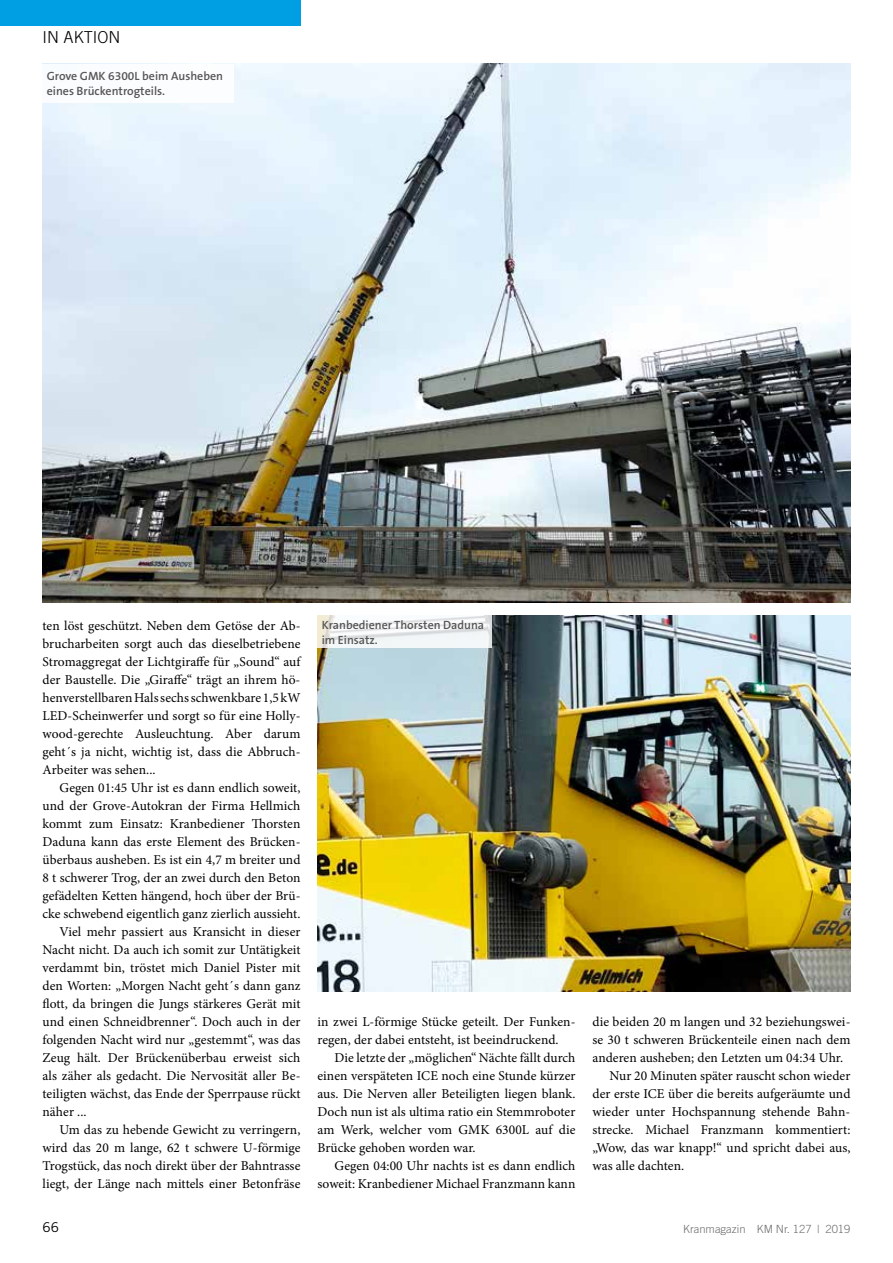
<style>
.page{position:relative;width:893px;height:1263px;background:#fff}
.page>*{position:absolute;margin:0;border:0;box-sizing:border-box;transform-origin:0 0}
.t1{font:300 16.5px "Trade Gothic";color:#000}
.t2{font:13.5px/18px "Minion Pro";letter-spacing:.005em;color:#000;text-align:justify}
.t3{font:13.5px "Trade Gothic";color:#000}
.t4{font:600 12px/15px "The Sans B6";color:#565655}
.t5{font:300 11.25px "Trade Gothic";color:#6e6e6e}
</style>
<div class="page">
<div style="left:0;top:0;width:300px;height:26px;background:#009ee3"></div>
<img style="left:43px;top:64px;width:807px;height:538px">
<img style="left:317px;top:615px;width:533px;height:376px">
<div style="left:43px;top:64px;width:191px;height:39px;background:#fff"></div>
<svg style="left:317px;top:615px;width:175px;height:33px;fill:#f2f6f8"></svg>
<p class="t1" style="left:43px;top:27px;width:79px">IN AKTION</p>
<p class="t4" style="left:47px;top:69px;width:178px">Grove GMK 6300L beim Ausheben eines Brückentrogteils.</p>
<p class="t2" style="left:43px;top:617px;width:259px">ten löst geschützt. Neben dem Getöse der Ab&shy;brucharbeiten sorgt auch das dieselbetriebene Stromaggregat der Lichtgiraffe für „Sound“ auf der Baustelle. Die „Giraffe“ trägt an ihrem hö&shy;henverstellbaren Hals sechs schwenkbare 1,5 kW LED-Scheinwerfer und sorgt so für eine Holly&shy;wood-gerechte Ausleuchtung. Aber darum geht´s ja nicht, wichtig ist, dass die Abbruch-Arbeiter was sehen...</p>
<p class="t2" style="left:60px;top:779px;width:242px">Gegen 01:45 Uhr ist es dann endlich soweit,</p>
<p class="t2" style="left:43px;top:797px;width:259px">und der Grove-Autokran der Firma Hellmich</p>
<p class="t2" style="left:43px;top:815px;width:259px">kommt zum Einsatz: Kranbediener Thorsten</p>
<p class="t2" style="left:43px;top:833px;width:259px">Daduna kann das erste Element des Brücken-</p>
<p class="t2" style="left:43px;top:851px;width:259px">überbaus ausheben. Es ist ein 4,7 m breiter und</p>
<p class="t2" style="left:43px;top:869px;width:259px">8 t schwerer Trog, der an zwei durch den Beton</p>
<p class="t2" style="left:43px;top:887px;width:259px">gefädelten Ketten hängend, hoch über der Brü-</p>
<p class="t2" style="left:43px;top:905px;width:259px">cke schwebend eigentlich ganz zierlich aussieht.</p>
<p class="t2" style="left:60px;top:923px;width:242px">Viel mehr passiert aus Kransicht in dieser</p>
<p class="t2" style="left:43px;top:941px;width:259px">Nacht nicht. Da auch ich somit zur Untätigkeit</p>
<p class="t2" style="left:43px;top:959px;width:259px">verdammt bin, tröstet mich Daniel Pister mit</p>
<p class="t2" style="left:43px;top:977px;width:259px">den Worten: „Morgen Nacht geht´s dann ganz</p>
<p class="t2" style="left:43px;top:995px;width:259px">flott, da bringen die Jungs stärkeres Gerät mit</p>
<p class="t2" style="left:43px;top:1013px;width:259px">und einen Schneidbrenner“. Doch auch in der</p>
<p class="t2" style="left:43px;top:1031px;width:259px">folgenden Nacht wird nur „gestemmt“, was das</p>
<p class="t2" style="left:43px;top:1049px;width:259px">Zeug hält. Der Brückenüberbau erweist sich</p>
<p class="t2" style="left:43px;top:1067px;width:259px">als zäher als gedacht. Die Nervosität aller Be-</p>
<p class="t2" style="left:43px;top:1085px;width:259px">teiligten wächst, das Ende der Sperrpause rückt</p>
<p class="t2" style="left:43px;top:1103px;width:46px">näher ...</p>
<p class="t2" style="left:60px;top:1121px;width:242px">Um das zu hebende Gewicht zu verringern,</p>
<p class="t2" style="left:43px;top:1139px;width:259px">wird das 20 m lange, 62 t schwere U-förmige</p>
<p class="t2" style="left:43px;top:1157px;width:259px">Trogstück, das noch direkt über der Bahntrasse</p>
<p class="t2" style="left:43px;top:1175px;width:259px">liegt, der Länge nach mittels einer Betonfräse</p>
<p class="t4" style="left:322px;top:618px;width:164px">Kranbediener Thorsten Daduna im Einsatz.</p>
<p class="t2" style="left:317px;top:1013px;width:259px">in zwei L-förmige Stücke geteilt. Der Funken&shy;regen, der dabei entsteht, ist beeindruckend.</p>
<p class="t2" style="left:317px;top:1049px;width:259px;text-indent:17px">Die letzte der „möglichen“ Nächte fällt durch einen verspäteten ICE noch eine Stunde kürzer aus. Die Nerven aller Beteiligten liegen blank.<br>Doch nun ist als ultima ratio ein Stemmroboter am Werk, welcher vom GMK 6300L auf die Brücke gehoben worden war.</p>
<p class="t2" style="left:317px;top:1157px;width:259px;text-align:right">Gegen 04:00 Uhr nachts ist es dann endlich soweit: Kranbediener Michael Franzmann kann</p>
<p class="t2" style="left:592px;top:1013px;width:259px">die beiden 20 m langen und 32 beziehungswei-</p>
<p class="t2" style="left:592px;top:1031px;width:259px">se 30 t schweren Brückenteile einen nach dem</p>
<p class="t2" style="left:592px;top:1049px;width:252px">anderen ausheben; den Letzten um 04:34 Uhr.</p>
<p class="t2" style="left:609px;top:1067px;width:242px">Nur 20 Minuten später rauscht schon wieder</p>
<p class="t2" style="left:592px;top:1085px;width:259px">der erste ICE über die bereits aufgeräumte und</p>
<p class="t2" style="left:592px;top:1103px;width:259px">wieder unter Hochspannung stehende Bahn-</p>
<p class="t2" style="left:592px;top:1121px;width:259px">strecke. Michael Franzmann kommentiert:</p>
<p class="t2" style="left:592px;top:1139px;width:259px">„Wow, das war knapp!“ und spricht dabei aus,</p>
<p class="t2" style="left:592px;top:1157px;width:93px">was alle dachten.</p>
<p class="t3" style="left:43px;top:1219px;width:18px">66</p>
<p class="t5" style="left:683px;top:1222px;width:169px">Kranmagazin KM Nr. 127 | 2019</p>
</div>
